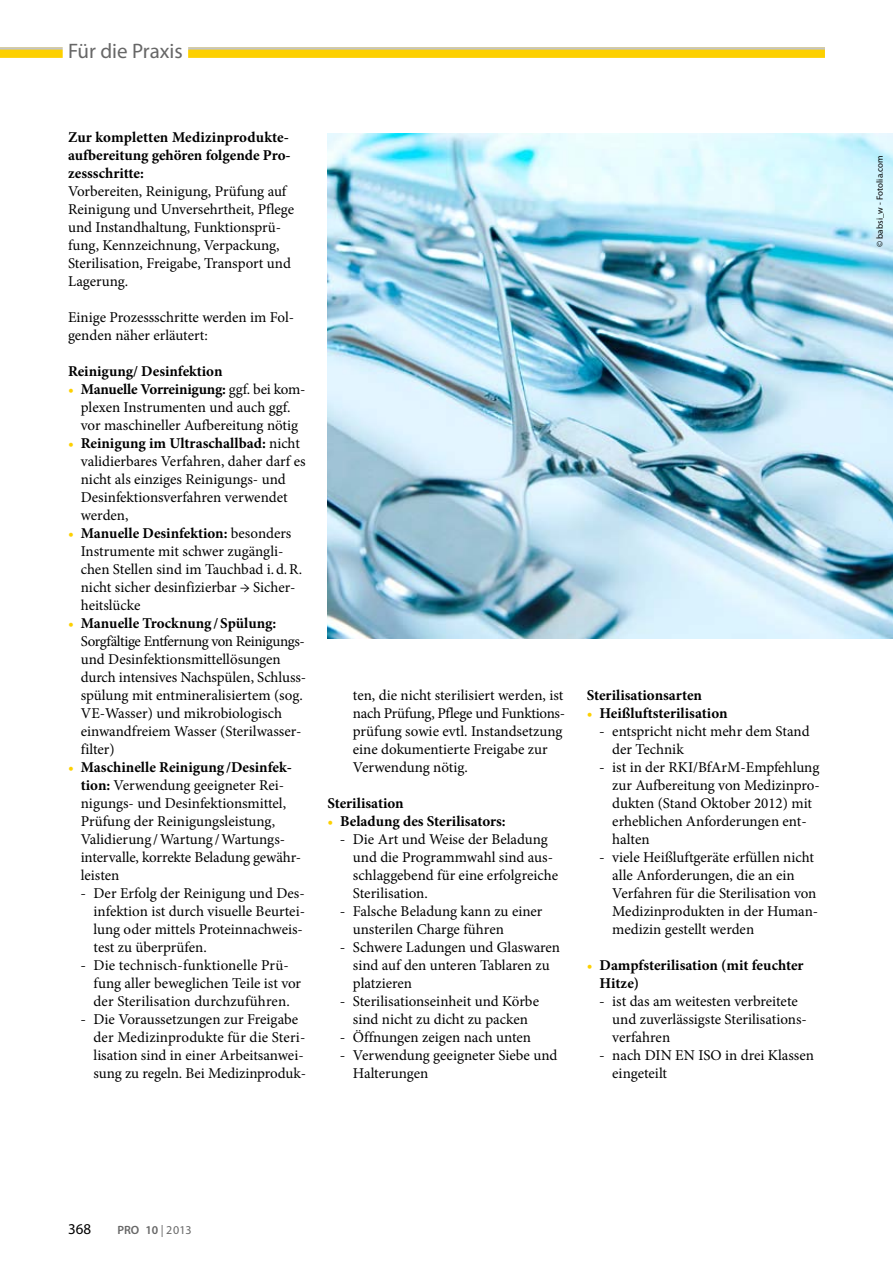
<style>
.page{position:relative;width:893px;height:1263px;background:#fff}
.page>*{position:absolute;margin:0;border:0;box-sizing:border-box;transform-origin:0 0}
.t1{font:21px "Myriad Pro";color:#676767}
.t2{font:15px/18px "Minion Pro";color:#000}
.t3{font:700 15px/18px "Minion Pro";color:#000}
.t4{font:15px "Myriad Pro";color:#000}
.t5{font:600 12px "Myriad Pro";color:#676767}
.t6{font:9px "Myriad Pro";letter-spacing:.01em;color:#000}
.s1{color:#fdd000}
.s2{font-weight:700}
.s3{font-family:"Century";font-weight:300}
.s4{font-weight:400;color:#fdd000}
.s5{font-weight:400}
</style>
<div class="page">
<div style="left:0;top:47px;width:825px;height:11px;background:#fdd000"></div>
<hr style="left:0;top:47px;width:825px;height:3px;background:#c4c4c5">
<img style="left:327px;top:134px;width:566px;height:504px">
<div style="left:63px;top:36px;width:125px;height:30px;background:#fff"></div>
<h1 class="t1" style="left:68px;top:38px;width:116px">Für die Praxis</h1>
<p class="t3" style="left:68px;top:128px;width:224px">Zur kompletten Medizinprodukte&shy;aufbereitung gehören folgende Pro&shy;zessschritte:</p>
<p class="t2" style="left:68px;top:182px;width:228px">Vorbereiten, Reinigung, Prüfung auf Reinigung und Unversehrtheit, Pflege und Instandhaltung, Funktionsprü&shy;fung, Kennzeichnung, Verpackung, Sterilisation, Freigabe, Transport und Lagerung.</p>
<p class="t2" style="left:68px;top:308px;width:228px">Einige Prozessschritte werden im Fol&shy;genden näher erläutert:</p>
<p class="t3" style="left:68px;top:362px;width:156px">Reinigung/ Desinfektion</p>
<p class="t2" style="left:68px;top:380px;width:239px;text-align:center"><span class="s1">•</span> <span class="s2">Manuelle Vorreinigung:</span> ggf. bei kom&shy;plexen Instrumenten und auch ggf.<br>vor maschineller Aufbereitung nötig</p>
<p class="t2" style="left:81px;top:434px;width:226px;text-indent:-13px"><span class="s1">•</span> <span class="s2">Reinigung im Ultraschallbad:</span> nicht validierbares Verfahren, daher darf es nicht als einziges Reinigungs- und<br>Desinfektionsverfahren verwendet werden,</p>
<p class="t2" style="left:81px;top:524px;width:223px;text-indent:-13px"><span class="s1">•</span> <span class="s2">Manuelle Desinfektion:</span> besonders<br>Instrumente mit schwer zugängli&shy;chen Stellen sind im Tauchbad i.d.R. nicht sicher desinfizierbar → Sicher&shy;heitslücke</p>
<p class="t2" style="left:81px;top:614px;width:226px;text-indent:-13px"><span class="s1">•</span> <span class="s2">Manuelle Trocknung /Spülung:<br></span>Sorgfältige Entfernung von Reinigungs&shy;und Desinfektionsmittellösungen durch intensives Nachspülen, Schluss&shy;spülung mit entmineralisiertem (sog.<br>VE-Wasser) und mikrobiologisch einwandfreiem Wasser (Sterilwasser&shy;filter)</p>
<p class="t2" style="left:81px;top:758px;width:222px;text-indent:-13px"><span class="s1">•</span> <span class="s2">Maschinelle Reinigung /Desinfek&shy;tion:</span> Verwendung geeigneter Rei&shy;nigungs- und Desinfektionsmittel,<br>Prüfung der Reinigungsleistung,<br>Validierung /Wartung /Wartungs&shy;intervalle, korrekte Beladung gewähr&shy;leisten</p>
<p class="t2" style="left:94px;top:884px;width:213px;text-indent:-13px"><span class="s3">-</span> Der Erfolg der Reinigung und Des&shy;infektion ist durch visuelle Beurtei&shy;lung oder mittels Proteinnachweis&shy;test zu überprüfen.</p>
<p class="t2" style="left:94px;top:956px;width:209px;text-indent:-13px"><span class="s3">-</span> Die technisch-funktionelle Prü&shy;fung aller beweglichen Teile ist vor der Sterilisation durchzuführen.</p>
<p class="t2" style="left:94px;top:1010px;width:214px;text-indent:-13px"><span class="s3">-</span> Die Voraussetzungen zur Freigabe der Medizinprodukte für die Steri&shy;lisation sind in einer Arbeitsanwei&shy;sung zu regeln. Bei Medizinproduk-</p>
<p class="t2" style="left:353px;top:686px;width:214px">ten, die nicht sterilisiert werden, ist nach Prüfung, Pflege und Funktions&shy;prüfung sowie evtl. Instandsetzung eine dokumentierte Freigabe zur Verwendung nötig.</p>
<p class="t3" style="left:327px;top:794px;width:78px">Sterilisation</p>
<p class="t3" style="left:327px;top:812px;width:180px"><span class="s4">•</span> Beladung des Sterilisators:</p>
<p class="t2" style="left:353px;top:830px;width:207px;text-indent:-13px"><span class="s3">-</span> Die Art und Weise der Beladung und die Programmwahl sind aus&shy;schlaggebend für eine erfolgreiche<br>Sterilisation.</p>
<p class="t2" style="left:353px;top:902px;width:191px;text-indent:-13px"><span class="s3">-</span> Falsche Beladung kann zu einer unsterilen Charge führen</p>
<p class="t2" style="left:353px;top:938px;width:209px;text-indent:-13px"><span class="s3">-</span> Schwere Ladungen und Glaswaren sind auf den unteren Tablaren zu platzieren</p>
<p class="t2" style="left:340px;top:992px;width:200px;text-align:center"><span class="s3">-</span> Sterilisationseinheit und Körbe sind nicht zu dicht zu packen</p>
<p class="t2" style="left:340px;top:1028px;width:192px"><span class="s3">-</span> Öffnungen zeigen nach unten</p>
<p class="t2" style="left:353px;top:1046px;width:206px;text-indent:-13px"><span class="s3">-</span> Verwendung geeigneter Siebe und<br>Halterungen</p>
<p class="t3" style="left:587px;top:686px;width:117px">Sterilisationsarten</p>
<p class="t3" style="left:587px;top:704px;width:142px"><span class="s4">•</span> Heißluftsterilisation</p>
<p class="t2" style="left:612px;top:722px;width:199px;text-indent:-13px"><span class="s3">-</span> entspricht nicht mehr dem Stand der Technik</p>
<p class="t2" style="left:612px;top:758px;width:209px;text-indent:-13px"><span class="s3">-</span> ist in der RKI/BfArM-Empfehlung zur Aufbereitung von Medizinpro&shy;dukten (Stand Oktober 2012) mit erheblichen Anforderungen ent&shy;halten</p>
<p class="t2" style="left:612px;top:848px;width:207px;text-indent:-13px"><span class="s3">-</span> viele Heißluftgeräte erfüllen nicht alle Anforderungen, die an ein<br>Verfahren für die Sterilisation von<br>Medizinprodukten in der Human&shy;medizin gestellt werden</p>
<p class="t3" style="left:599px;top:956px;width:206px;text-indent:-13px"><span class="s4">•</span> Dampfsterilisation (mit feuchter<br>Hitze)</p>
<p class="t2" style="left:612px;top:992px;width:196px;text-indent:-13px"><span class="s3">-</span> ist das am weitesten verbreitete und zuverlässigste Sterilisations&shy;verfahren</p>
<p class="t2" style="left:612px;top:1046px;width:203px;text-indent:-13px"><span class="s3">-</span> nach DIN EN ISO in drei Klassen eingeteilt</p>
<p class="t4" style="left:68px;top:1220px;width:25px">368</p>
<p class="t5" style="left:117px;top:1222px;width:76px">PRO 10 <span class="s5">| 2013</span></p>
<p class="t6" style="left:874px;top:247px;width:93px;rotate:-90deg">© babsi_w - Fotolia.com</p>
</div>
